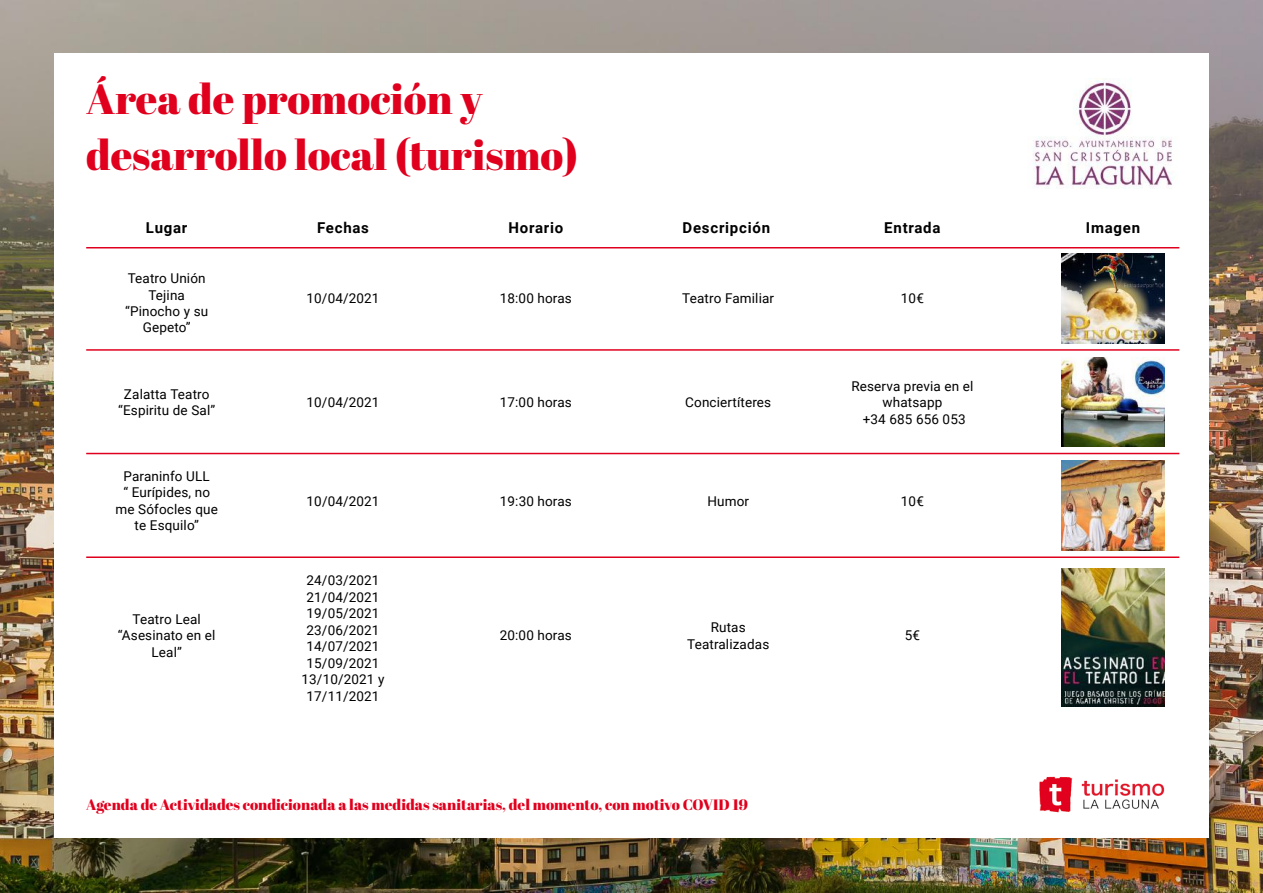
<style>
.page{position:relative;width:1263px;height:893px;background:#fff}
.page>*{position:absolute;margin:0;border:0;box-sizing:border-box;transform-origin:0 0}
.t1{font:42px/55.5px "Abril Fatface";color:#e0001e}
.t2{font:15px "Abril Fatface";color:#e0001e}
.t3{font:700 15px "Roboto";letter-spacing:.05em;color:#000}
.t4{font:13.5px/16.5px "Roboto";letter-spacing:.01em;color:#000;text-align:center}
</style>
<div class="page">
<img style="left:0;top:0;width:1263px;height:893px">
<div style="left:54px;top:53px;width:1155px;height:785px;background:#fff"></div>
<hr style="left:86px;top:247px;width:1093px;height:1px;background:#e0001e">
<hr style="left:86px;top:349px;width:1093px;height:2px;background:#e0001e">
<img style="left:1033px;top:80px;width:141px;height:108px">
<hr style="left:86px;top:453px;width:1093px;height:1px;background:#e0001e">
<hr style="left:86px;top:556px;width:1093px;height:2px;background:#e0001e">
<img style="left:1039px;top:776px;width:126px;height:37px">
<img style="left:1062px;top:254px;width:102px;height:90px">
<img style="left:1062px;top:357px;width:102px;height:90px">
<img style="left:1062px;top:461px;width:102px;height:89px">
<img style="left:1062px;top:569px;width:102px;height:137px">
<h1 class="t1" style="left:86px;top:70px;width:493px">Área de promoción y desarrollo local (turismo)</h1>
<p class="t3" style="left:146px;top:217px;width:43px">Lugar</p>
<p class="t3" style="left:317px;top:217px;width:53px">Fechas</p>
<p class="t3" style="left:508px;top:217px;width:56px">Horario</p>
<p class="t3" style="left:683px;top:217px;width:89px">Descripción</p>
<p class="t3" style="left:884px;top:217px;width:58px">Entrada</p>
<p class="t3" style="left:1086px;top:217px;width:56px">Imagen</p>
<p class="t4" style="left:125px;top:269px;width:85px">Teatro Unión<br>Tejina “Pinocho y su<br>Gepeto”</p>
<p class="t4" style="left:307px;top:289px;width:74px">10/04/2021</p>
<p class="t4" style="left:500px;top:289px;width:74px">18:00 horas</p>
<p class="t4" style="left:682px;top:289px;width:93px">Teatro Familiar</p>
<p class="t4" style="left:901px;top:289px;width:25px">10€</p>
<p class="t4" style="left:118px;top:385px;width:99px">Zalatta Teatro “Espiritu de Sal”</p>
<p class="t4" style="left:307px;top:394px;width:75px">10/04/2021</p>
<p class="t4" style="left:500px;top:394px;width:74px">17:00 horas</p>
<p class="t4" style="left:685px;top:394px;width:87px">Conciertíteres</p>
<p class="t4" style="left:851px;top:377px;width:123px">Reserva previa en el whatsapp<br>+34 685 656 053</p>
<p class="t4" style="left:116px;top:467px;width:104px">Paraninfo ULL<br>“ Eurípides, no me Sófocles que te Esquilo”</p>
<p class="t4" style="left:118px;top:610px;width:99px">Teatro Leal “Asesinato en el<br>Leal”</p>
<p class="t4" style="left:307px;top:492px;width:75px">10/04/2021</p>
<p class="t4" style="left:500px;top:492px;width:74px">19:30 horas</p>
<p class="t4" style="left:707px;top:492px;width:43px">Humor</p>
<p class="t4" style="left:901px;top:492px;width:25px">10€</p>
<p class="t4" style="left:302px;top:572px;width:84px">24/03/2021<br>21/04/2021<br>19/05/2021<br>23/06/2021<br>14/07/2021<br>15/09/2021<br>13/10/2021 y<br>17/11/2021</p>
<p class="t4" style="left:500px;top:627px;width:74px">20:00 horas</p>
<p class="t4" style="left:687px;top:618px;width:84px">Rutas<br>Teatralizadas</p>
<p class="t4" style="left:905px;top:627px;width:17px">5€</p>
<p class="t2" style="left:86px;top:794px;width:663px">Agenda de Actividades condicionada a las medidas sanitarias, del momento, con motivo COVID 19</p>
</div>
